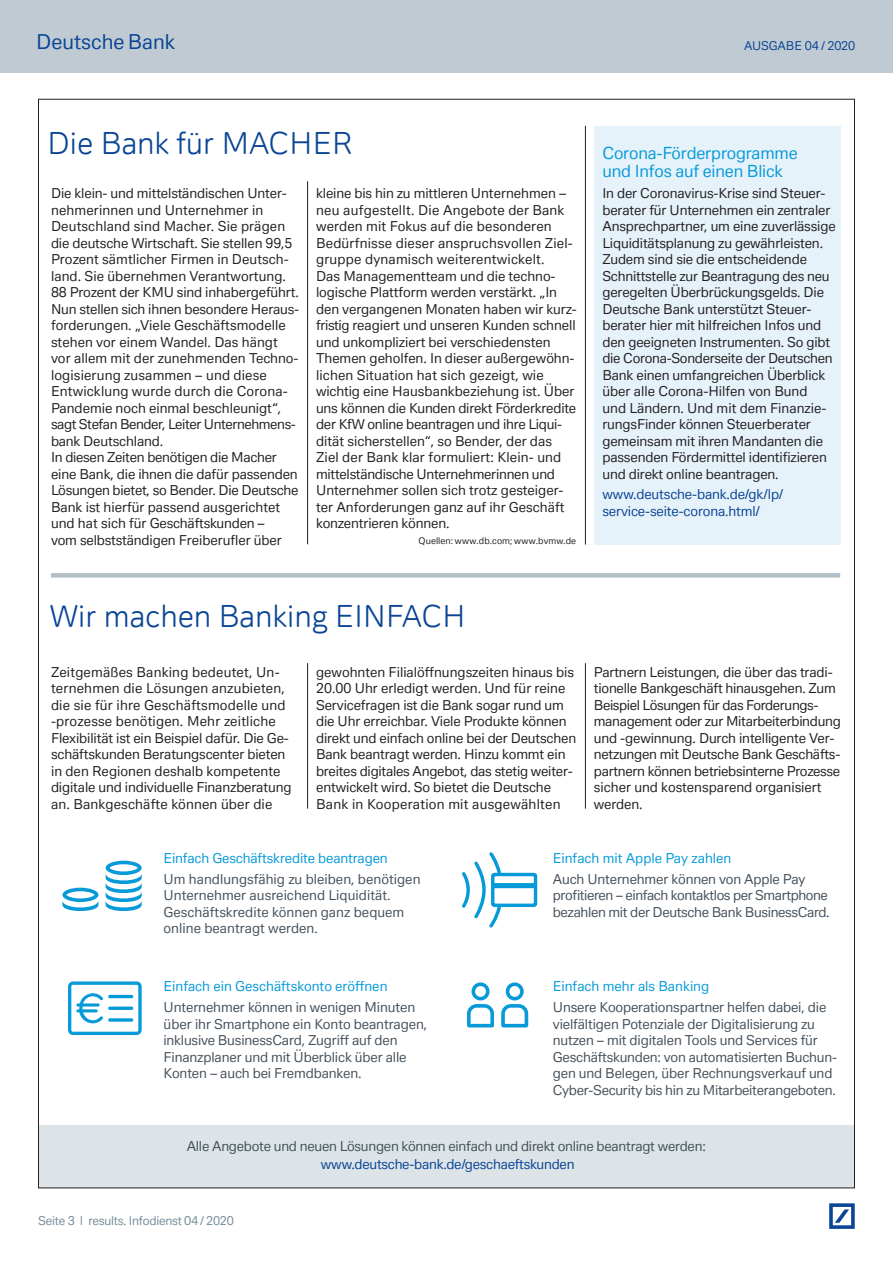
<style>
.page{position:relative;width:893px;height:1263px;background:#fff}
.page>*{position:absolute;margin:0;border:0;box-sizing:border-box;transform-origin:0 0}
.Headline_20_pt{font:30px "Deutsche Bank Display";letter-spacing:-.01em;color:#094594}
.Head_Kasten_12_pt{font:30px "Deutsche Bank Display";letter-spacing:-.01em;color:#094594}
.t1{font:20.25px "Deutsche Bank Text";color:#094594}
.Kasten_Head_8_pt{font:16.5px/18px "Deutsche Bank Text";letter-spacing:-.01em;color:#069ad9}
.copy{font:13.5px/16.5px "Deutsche Bank Text";letter-spacing:-.005em;color:#231f20}
.Head_Kasten_12_pt-2{font:13.5px/16.5px "Deutsche Bank Text";letter-spacing:-.01em;color:#44505a}
.Kasten_Head_8_pt-2{font:13.5px/16.5px "Deutsche Bank Text";letter-spacing:-.01em;color:#231f20}
.copy_Kasten_8_5_pt{font:13.5px "Deutsche Bank Text";color:#069ad9}
.hyperlink{font:13.5px/16.5px "Deutsche Bank Text";letter-spacing:-.01em;color:#094594}
.Head_Kasten_12_pt-3{font:13.5px "Deutsche Bank Text";letter-spacing:-.02em;color:#094594}
.Head_Kasten_12_pt-4{font:13.5px "Deutsche Bank Text";letter-spacing:-.01em;color:#069ad9}
.t2{font:12px "Deutsche Bank Text";letter-spacing:-.02em;color:#758c99}
.t3{font:12px "Deutsche Bank Text";letter-spacing:-.005em;color:#094594}
._04_Fußnote{font:9px "Deutsche Bank Text";letter-spacing:.015em;color:#231f20}
.s1{color:#094594}
</style>
<div class="page">
<div style="left:0;top:0;width:893px;height:72px;background:#bfcad2"></div>
<svg style="left:829px;top:1203px;width:26px;height:26px"></svg>
<div style="left:38px;top:1126px;width:816px;height:62px;background:#dde4e8"></div>
<div style="left:51px;top:573px;width:789px;height:5px;background:#b3c0c8"></div>
<hr style="left:307px;top:663px;width:1px;height:145px;background:#231f20">
<hr style="left:585px;top:663px;width:1px;height:145px;background:#231f20">
<svg style="left:68px;top:981px;width:74px;height:54px"></svg>
<svg style="left:462px;top:852px;width:75px;height:75px"></svg>
<svg style="left:467px;top:982px;width:27px;height:45px"></svg>
<svg style="left:501px;top:982px;width:27px;height:45px"></svg>
<svg style="left:62px;top:888px;width:36px;height:23px"></svg>
<svg style="left:106px;top:861px;width:36px;height:50px"></svg>
<hr style="left:307px;top:181px;width:1px;height:363px;background:#231f20">
<hr style="left:585px;top:126px;width:1px;height:418px;background:#231f20">
<div style="left:594px;top:126px;width:246px;height:418px;background:#e6f2fa"></div>
<h2 class="t1" style="left:36px;top:29px;width:141px">Deutsche Bank</h2>
<p class="t3" style="left:744px;top:38px;width:113px">AUSGABE 04 / 2020</p>
<p class="Head_Kasten_12_pt" style="left:47px;top:125px;width:307px">Die Bank für MACHER</p>
<p class="copy" style="left:51px;top:185px;width:250px">Die klein- und mittelständischen Unter&shy;nehmerinnen und Unternehmer in Deutschland sind Macher. Sie prägen die deutsche Wirtschaft. Sie stellen 99,5<br>Prozent sämtlicher Firmen in Deutsch&shy;land. Sie übernehmen Verantwortung.<br>88 Prozent der KMU sind inhabergeführt.<br>Nun stellen sich ihnen besondere Heraus&shy;forderungen. „Viele Geschäftsmodelle stehen vor einem Wandel. Das hängt vor allem mit der zunehmenden Techno&shy;logisierung zusammen – und diese Entwicklung wurde durch die Corona-Pandemie noch einmal beschleunigt“, sagt Stefan Bender, Leiter Unternehmens&shy;bank Deutschland.</p>
<p class="copy" style="left:51px;top:449px;width:249px">In diesen Zeiten benötigen die Macher eine Bank, die ihnen die dafür passenden Lösungen bietet, so Bender. Die Deutsche Bank ist hierfür passend ausgerichtet und hat sich für Geschäftskunden –<br>vom selbstständigen Freiberufler über</p>
<p class="copy" style="left:316px;top:185px;width:262px">kleine bis hin zu mittleren Unternehmen – neu aufgestellt. Die Angebote der Bank werden mit Fokus auf die besonderen Bedürfnisse dieser anspruchsvollen Ziel&shy;gruppe dynamisch weiterentwickelt.<br>Das Managementteam und die techno&shy;logische Plattform werden verstärkt. „In den vergangenen Monaten haben wir kurz&shy;fristig reagiert und unseren Kunden schnell und unkompliziert bei verschiedensten Themen geholfen. In dieser außergewöhn&shy;lichen Situation hat sich gezeigt, wie wichtig eine Hausbankbeziehung ist. Über uns können die Kunden direkt Förderkredite der KfW online beantragen und ihre Liqui&shy;dität sicherstellen“, so Bender, der das Ziel der Bank klar formuliert: Klein- und mittelständische Unternehmerinnen und Unternehmer sollen sich trotz gesteiger&shy;ter Anforderungen ganz auf ihr Geschäft konzentrieren können.</p>
<p class="_04_Fußnote" style="left:418px;top:535px;width:159px">Quellen: www.db.com; www.bvmw.de</p>
<p class="Kasten_Head_8_pt" style="left:602px;top:144px;width:197px">Corona-Förderprogramme und Infos auf einen Blick</p>
<p class="Kasten_Head_8_pt-2" style="left:602px;top:185px;width:235px">In der Coronavirus-Krise sind Steuer&shy;berater für Unternehmen ein zentraler Ansprechpartner, um eine zuverlässige Liquiditätsplanung zu gewährleisten.<br>Zudem sind sie die entscheidende Schnittstelle zur Beantragung des neu geregelten Überbrückungsgelds. Die Deutsche Bank unterstützt Steuer&shy;berater hier mit hilfreichen Infos und den geeigneten Instrumenten. So gibt die Corona-Sonderseite der Deutschen Bank einen umfangreichen Überblick über alle Corona-Hilfen von Bund<br>und Ländern. Und mit dem Finanzie&shy;rungsFinder können Steuerberater gemeinsam mit ihren Mandanten die passenden Fördermittel identifizieren und direkt online beantragen.</p>
<p class="hyperlink" style="left:602px;top:486px;width:183px">www.deutsche-bank.de/gk/lp/ service-seite-corona.html/</p>
<p class="Headline_20_pt" style="left:50px;top:597px;width:418px">Wir machen Banking EINFACH</p>
<p class="copy" style="left:316px;top:663px;width:262px">gewohnten Filialöffnungszeiten hinaus bis 20.00 Uhr erledigt werden. Und für reine Servicefragen ist die Bank sogar rund um die Uhr erreichbar. Viele Produkte können direkt und einfach online bei der Deutschen Bank beantragt werden. Hinzu kommt ein breites digitales Angebot, das stetig weiter&shy;entwickelt wird. So bietet die Deutsche Bank in Kooperation mit ausgewählten</p>
<p class="copy" style="left:51px;top:663px;width:242px">Zeitgemäßes Banking bedeutet, Un&shy;ternehmen die Lösungen anzubieten, die sie für ihre Geschäftsmodelle und -prozesse benötigen. Mehr zeitliche Flexibilität ist ein Beispiel dafür. Die Ge&shy;schäftskunden Beratungscenter bieten in den Regionen deshalb kompetente digitale und individuelle Finanzberatung an. Bankgeschäfte können über die</p>
<p class="copy" style="left:594px;top:663px;width:248px">Partnern Leistungen, die über das tradi&shy;tionelle Bankgeschäft hinausgehen. Zum Beispiel Lösungen für das Forderungs&shy;management oder zur Mitarbeiterbindung und -gewinnung. Durch intelligente Ver&shy;netzungen mit Deutsche Bank Geschäfts&shy;partnern können betriebsinterne Prozesse sicher und kostensparend organisiert werden.</p>
<p class="Head_Kasten_12_pt-4" style="left:164px;top:849px;width:226px">Einfach Geschäftskredite beantragen</p>
<p class="Head_Kasten_12_pt-2" style="left:164px;top:870px;width:258px">Um handlungsfähig zu bleiben, benötigen Unternehmer ausreichend Liquidität.<br>Geschäftskredite können ganz bequem online beantragt werden.</p>
<p class="copy_Kasten_8_5_pt" style="left:164px;top:978px;width:225px">Einfach ein Geschäftskonto eröffnen</p>
<p class="Head_Kasten_12_pt-2" style="left:164px;top:999px;width:265px">Unternehmer können in wenigen Minuten über ihr Smartphone ein Konto beantragen, inklusive BusinessCard, Zugriff auf den Finanzplaner und mit Überblick über alle Konten – auch bei Fremdbanken.</p>
<p class="copy_Kasten_8_5_pt" style="left:553px;top:849px;width:180px">Einfach mit Apple Pay zahlen</p>
<p class="Head_Kasten_12_pt-2" style="left:553px;top:870px;width:278px">Auch Unternehmer können von Apple Pay profitieren – einfach kontaktlos per Smartphone bezahlen mit der Deutsche Bank BusinessCard<span class="s1">.</span></p>
<p class="copy_Kasten_8_5_pt" style="left:553px;top:978px;width:158px">Einfach mehr als Banking</p>
<p class="Head_Kasten_12_pt-2" style="left:553px;top:999px;width:285px">Unsere Kooperationspartner helfen dabei, die vielfältigen Potenziale der Digitalisierung zu nutzen – mit digitalen Tools und Services für Geschäftskunden: von automatisierten Buchun&shy;gen und Belegen, über Rechnungsverkauf und Cyber-Security bis hin zu Mitarbeiterangeboten.</p>
<p class="Head_Kasten_12_pt-2" style="left:187px;top:1138px;width:521px">Alle Angebote und neuen Lösungen können einfach und direkt online beantragt werden:</p>
<p class="Head_Kasten_12_pt-3" style="left:321px;top:1156px;width:255px">www.deutsche-bank.de/geschaeftskunden</p>
<p class="t2" style="left:38px;top:1213px;width:197px">Seite 3 I results. Infodienst 04 / 2020</p>
</div>
